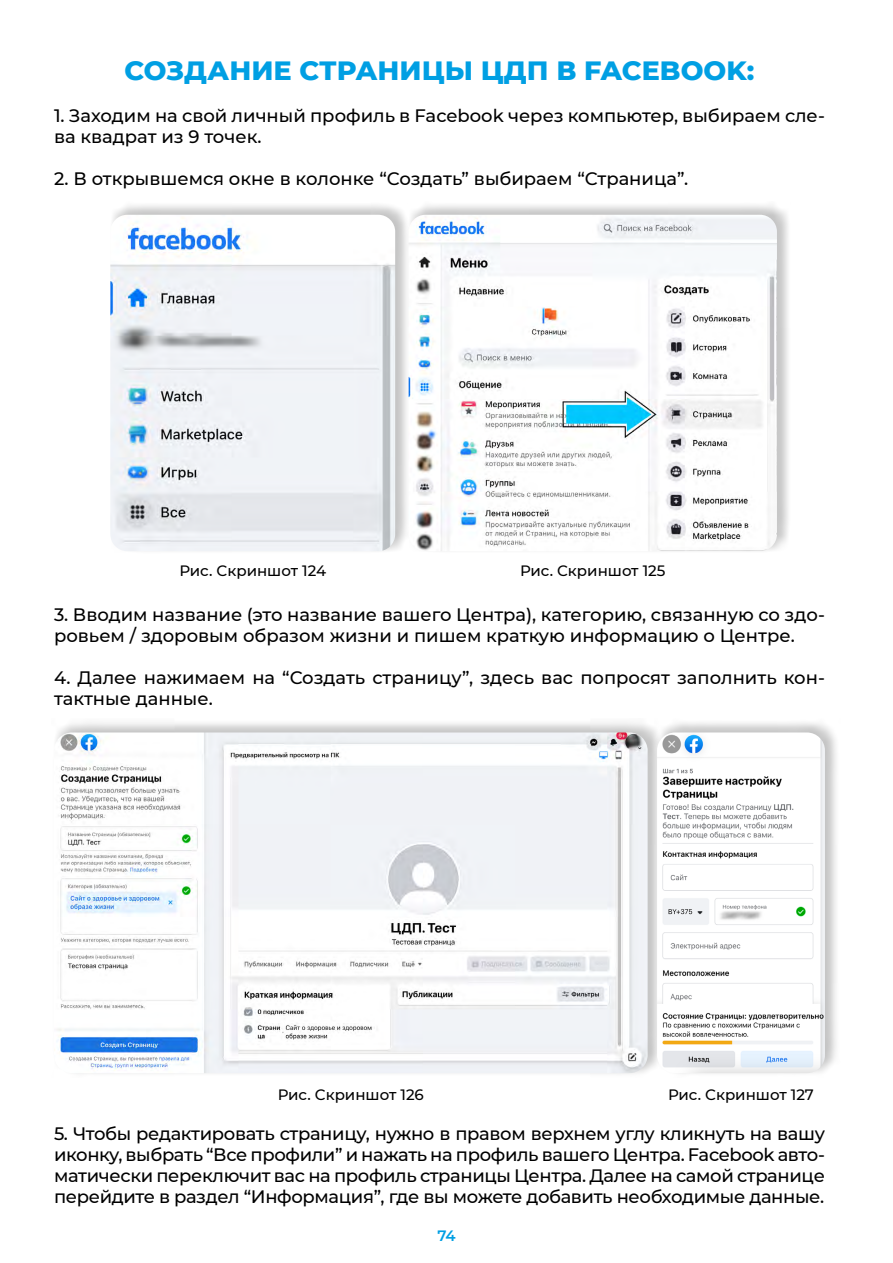
<style>
.page{position:relative;width:893px;height:1263px;background:#fff}
.page>*{position:absolute;margin:0;border:0;box-sizing:border-box;transform-origin:0 0}
.t1{font:800 27px "Montserrat";color:#009fe3}
.t2{font:500 18px/21px "Montserrat";color:#000}
.t3{font:500 15px "Montserrat";color:#000}
.t4{font:600 15px "Montserrat";color:#009fe3}
</style>
<div class="page">
<div style="left:108px;top:201px;width:302px;height:354px;background:#000;opacity:.23"></div>
<img style="left:110px;top:215px;width:285px;height:336px">
<div style="left:406px;top:201px;width:386px;height:354px;background:#000;opacity:.23"></div>
<img style="left:409px;top:215px;width:368px;height:336px">
<div style="left:51px;top:718px;width:613px;height:359px;background:#000;opacity:.23"></div>
<img style="left:54px;top:732px;width:594px;height:341px">
<div style="left:654px;top:718px;width:187px;height:359px;background:#000;opacity:.23"></div>
<img style="left:657px;top:732px;width:168px;height:341px">
<h1 class="t1" style="left:125px;top:51px;width:631px">СОЗДАНИЕ СТРАНИЦЫ ЦДП В FACEBOOK:</h1>
<p class="t2" style="left:54px;top:105px;width:772px">1. Заходим на свой личный профиль в Facebook через компьютер, выбираем сле&shy;ва квадрат из 9 точек.</p>
<p class="t2" style="left:54px;top:168px;width:636px">2. В открывшемся окне в колонке “Создать” выбираем “Страница”.</p>
<p class="t3" style="left:179px;top:560px;width:148px">Рис. Скриншот 124</p>
<p class="t3" style="left:520px;top:560px;width:147px">Рис. Скриншот 125</p>
<p class="t2" style="left:54px;top:604px;width:772px">3. Вводим название (это название вашего Центра), категорию, связанную со здо&shy;ровьем / здоровым образом жизни и пишем краткую информацию о Центре.</p>
<p class="t2" style="left:54px;top:667px;width:772px">4. Далее нажимаем на “Создать страницу”, здесь вас попросят заполнить кон&shy;тактные данные.</p>
<p class="t3" style="left:278px;top:1084px;width:148px">Рис. Скриншот 126</p>
<p class="t3" style="left:668px;top:1084px;width:147px">Рис. Скриншот 127</p>
<p class="t2" style="left:54px;top:1122px;width:772px;text-align:justify">5. Чтобы редактировать страницу, нужно в правом верхнем углу кликнуть на вашу иконку, выбрать “Все профили” и нажать на профиль вашего Центра. Facebook авто&shy;матически переключит вас на профиль страницы Центра. Далее на самой странице перейдите в раздел “Информация”, где вы можете добавить необходимые данные.</p>
<p class="t4" style="left:437px;top:1225px;width:20px">74</p>
</div>
